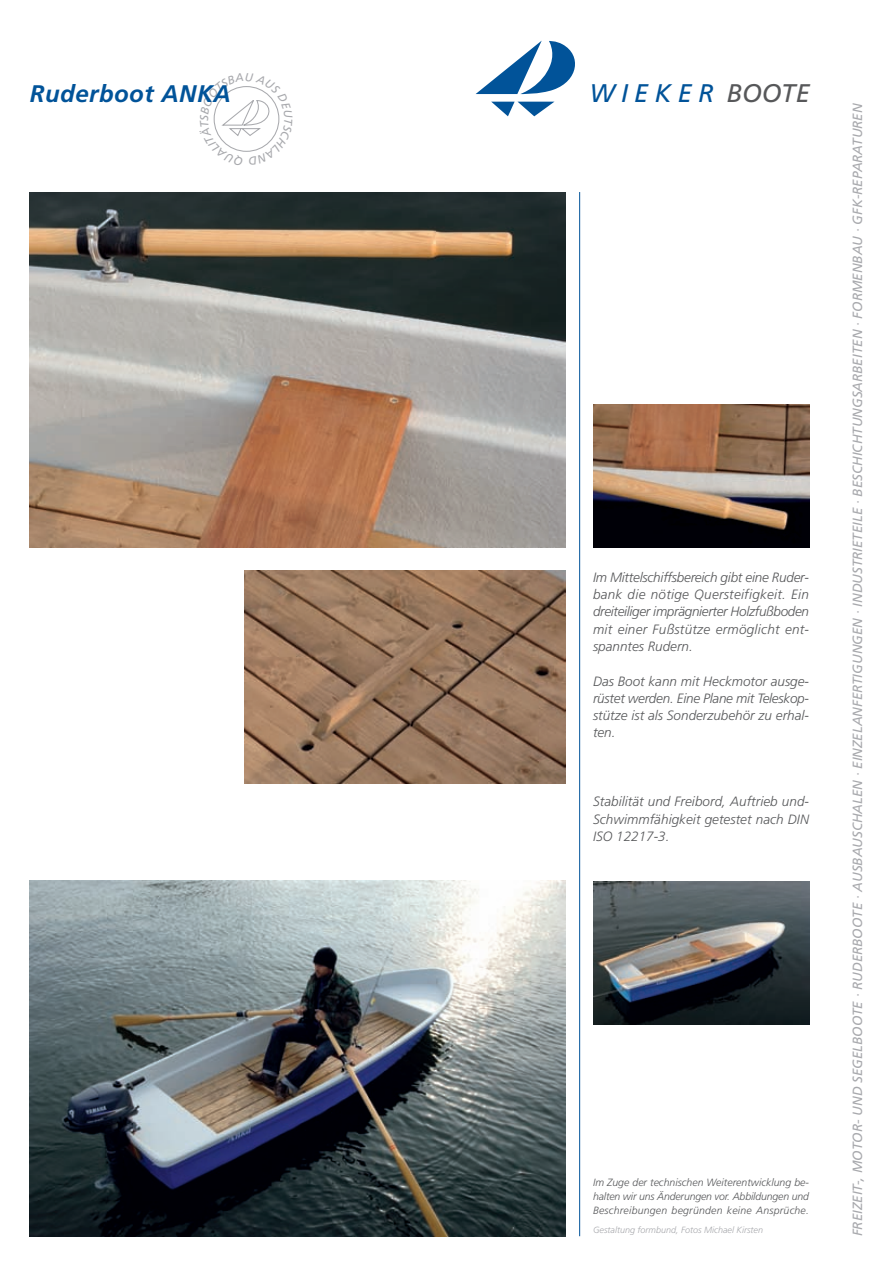
<style>
.page{position:relative;width:893px;height:1264px;background:#fff}
.page>*{position:absolute;margin:0;border:0;box-sizing:border-box;transform-origin:0 0}
.t1{font:italic 25.5px "Frutiger";letter-spacing:.24em;color:#015399}
.t2{font:italic 700 24px "Frutiger";letter-spacing:.02em;color:#015399}
.t3{font:italic 300 13.5px/17.2px "Frutiger";color:#57585a;text-align:justify}
.t4{font:italic 13.35px "Frutiger";color:#a8a9ad}
.t5{font:italic 300 10.5px/14.2px "Frutiger";letter-spacing:.025em;color:#57585a;text-align:justify}
.t6{font:italic 300 9px "Frutiger";color:#a8a9ad}
.s1{color:#57585a}
</style>
<div class="page">
<svg style="left:476px;top:41px;width:99px;height:54px"></svg>
<svg style="left:491px;top:102px;width:63px;height:14px"></svg>
<hr style="left:579px;top:192px;width:1px;height:1044px;background:#015399">
<img style="left:593px;top:881px;width:216px;height:143px">
<img style="left:593px;top:404px;width:216px;height:143px">
<img style="left:30px;top:192px;width:535px;height:355px">
<img style="left:245px;top:571px;width:320px;height:212px">
<img style="left:30px;top:880px;width:535px;height:356px">
<svg style="left:213px;top:86px;width:67px;height:66px"></svg>
<h2 class="t2" style="left:30px;top:84px;width:202px">Ruderboot ANKA</h2>
<h1 class="t1" style="left:589px;top:83px;width:222px">WIEKER <span class="s1">BOOTE</span></h1>
<p class="t3" style="left:593px;top:569px;width:218px">Im Mittelschiffsbereich gibt eine Ruder&shy;bank die nötige Quersteifigkeit. Ein dreiteiliger imprägnierter Holzfußboden mit einer Fußstütze ermöglicht ent&shy;spanntes Rudern.</p>
<p class="t3" style="left:593px;top:673px;width:218px">Das Boot kann mit Heckmotor ausge&shy;rüstet werden. Eine Plane mit Teleskop&shy;stütze ist als Sonderzubehör zu erhal&shy;ten.</p>
<p class="t3" style="left:593px;top:794px;width:218px">Stabilität und Freibord, Auftrieb und-Schwimmfähigkeit getestet nach DIN ISO 12217-3.</p>
<p class="t5" style="left:593px;top:1175px;width:218px">Im Zuge der technischen Weiterentwicklung be&shy;halten wir uns Änderungen vor. Abbildungen und Beschreibungen begründen keine Ansprüche.</p>
<p class="t6" style="left:593px;top:1226px;width:172px">Gestaltung formbund, Fotos Michael Kirsten</p>
<p class="t4" style="left:852px;top:1236px;width:1134px;rotate:-90deg">FREIZEIT-, MOTOR- UND SEGELBOOTE · RUDERBOOTE · AUSBAUSCHALEN · EINZELANFERTIGUNGEN · INDUSTRIETEILE · BESCHICHTUNGSARBEITEN · FORMENBAU · GFK-REPARATUREN</p>
</div>
